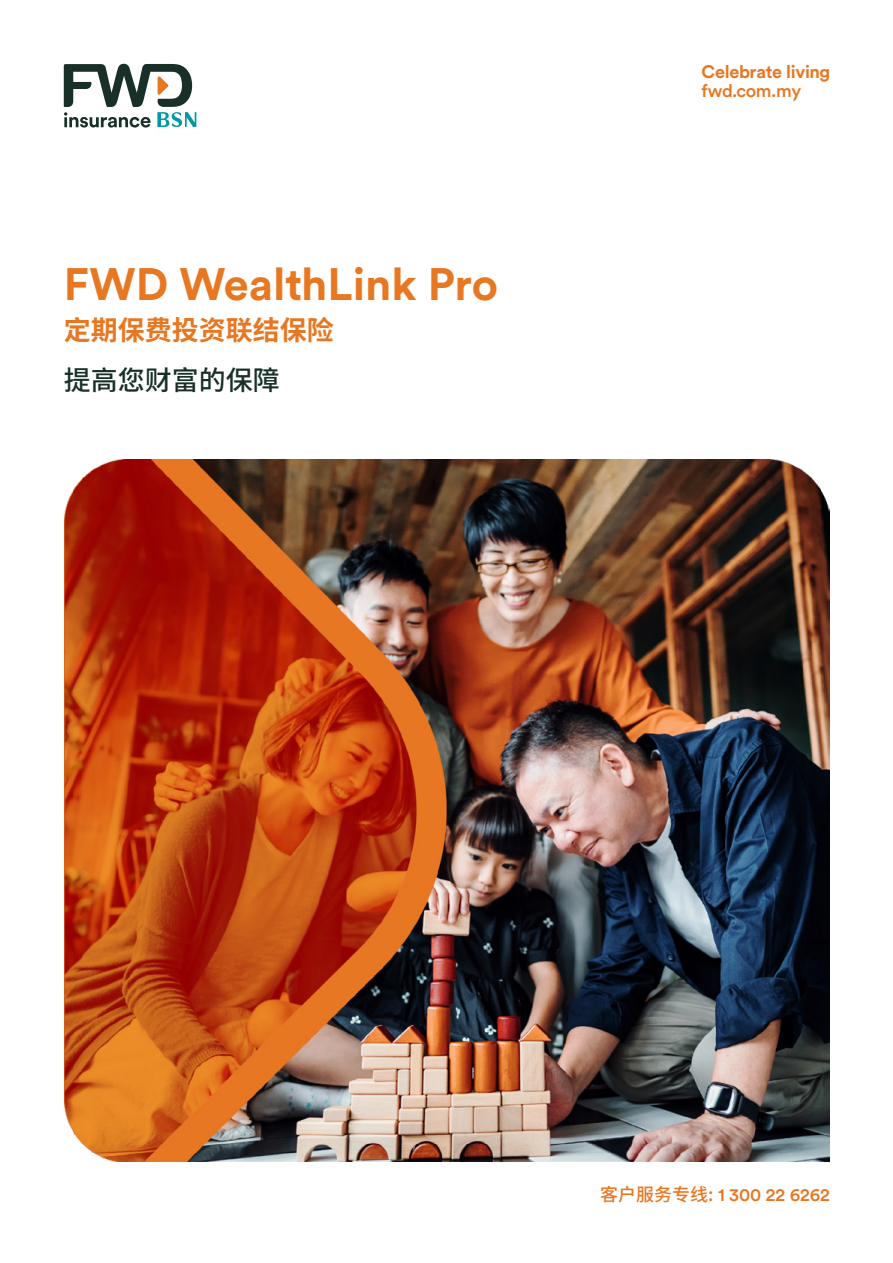
<style>
.page{position:relative;width:893px;height:1263px;background:#fff}
.page>*{position:absolute;margin:0;border:0;box-sizing:border-box;transform-origin:0 0}
.t1{font:700 45px "FWD Circular";color:#e87722}
.t2{font:700 27px "Noto Sans SC";color:#e87722}
.t3{font:500 27px "Noto Sans SC";color:#183028}
.t4{font:500 18px "FWD Circular";letter-spacing:-.005em;color:#e87722}
.t5{font:700 18px "FWD Circular";letter-spacing:-.015em;color:#e87722}
.s1{font-family:"Noto Sans SC"}
</style>
<div class="page">
<svg style="left:64px;top:64px;width:132px;height:64px"></svg>
<img style="left:64px;top:459px;width:766px;height:702px">
<h1 class="t1" style="left:64px;top:253px;width:436px">FWD WealthLink Pro</h1>
<h2 class="t2" style="left:64px;top:315px;width:271px">定期保费投资联结保险</h2>
<h2 class="t3" style="left:64px;top:365px;width:217px">提高您财富的保障</h2>
<p class="t5" style="left:702px;top:60px;width:130px">Celebrate living</p>
<p class="t4" style="left:702px;top:79px;width:101px">fwd.com.my</p>
<p class="t4" style="left:600px;top:1182px;width:231px"><span class="s1">客户服务专线:</span> 1 300 22 6262</p>
</div>
